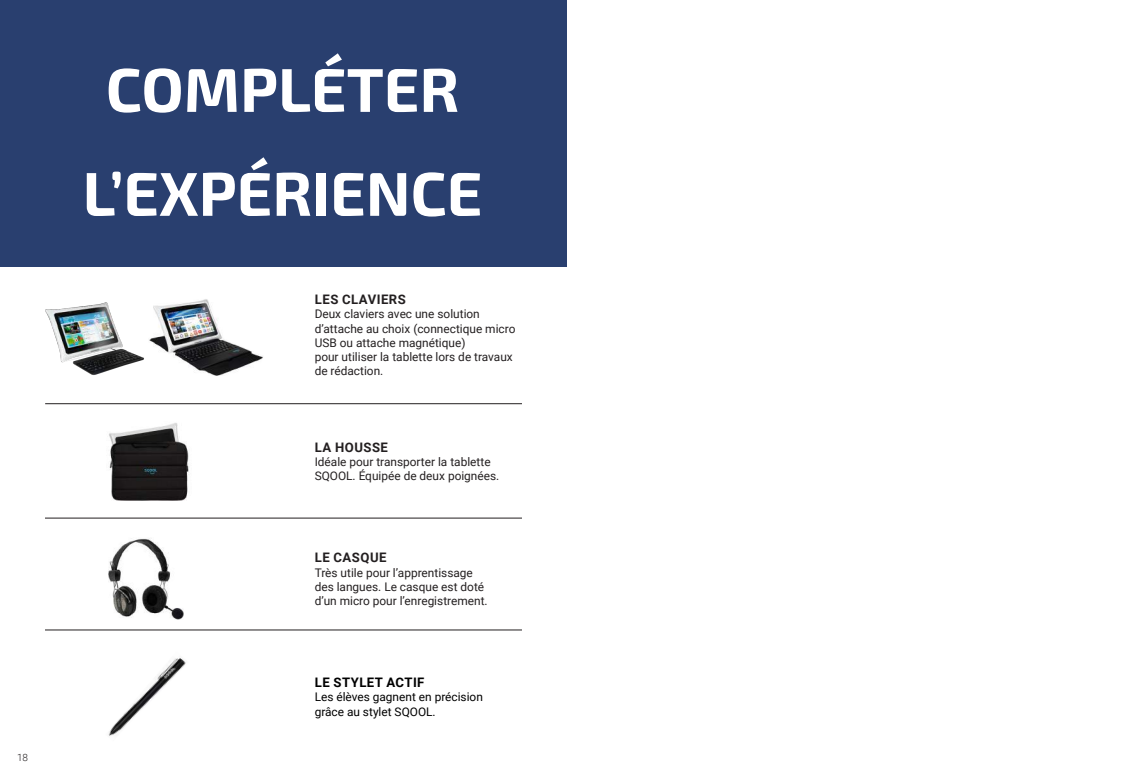
<style>
.page{position:relative;width:1134px;height:780px;background:#fff}
.page>*{position:absolute;margin:0;border:0;box-sizing:border-box;transform-origin:0 0}
.t1{font:700 61.88px/103.9px "Exo 2";color:#fff;text-align:center}
.t2{font:700 13.12px "Roboto";letter-spacing:.035em;color:#231f20}
.t3{font:700 13.12px "Roboto";letter-spacing:.035em;color:#000}
.t4{font:11.88px/14.2px "Roboto";color:#231f20}
.t5{font:11.88px/14.2px "Roboto";color:#000}
.t6{font:300 10px "Roboto";color:#231f20}
</style>
<div class="page">
<div style="left:0;top:0;width:567px;height:266px;background:#293f6f"></div>
<img style="left:45px;top:302px;width:99px;height:73px">
<img style="left:109px;top:423px;width:80px;height:78px">
<img style="left:109px;top:538px;width:74px;height:81px">
<img style="left:108px;top:658px;width:78px;height:78px">
<hr style="left:45px;top:403px;width:477px;height:1px;background:#231f20">
<hr style="left:45px;top:517px;width:477px;height:1px;background:#231f20">
<hr style="left:45px;top:629px;width:477px;height:1px;background:#231f20">
<img style="left:149px;top:299px;width:114px;height:77px">
<p class="t6" style="left:17px;top:750px;width:13px">18</p>
<h1 class="t1" style="left:83px;top:40px;width:401px">COMPLÉTER<br>L’EXPÉRIENCE</h1>
<p class="t2" style="left:315px;top:290px;width:92px">LES CLAVIERS</p>
<p class="t4" style="left:315px;top:306px;width:202px">Deux claviers avec une solution d’attache au choix (connectique micro<br>USB ou attache magnétique)<br>pour utiliser la tablette lors de travaux de rédaction.</p>
<p class="t2" style="left:315px;top:438px;width:75px">LA HOUSSE</p>
<p class="t4" style="left:315px;top:454px;width:186px">Idéale pour transporter la tablette<br>SQOOL. Équipée de deux poignées.</p>
<p class="t2" style="left:315px;top:548px;width:73px">LE CASQUE</p>
<p class="t4" style="left:315px;top:564px;width:174px">Très utile pour l’apprentissage des langues. Le casque est doté d’un micro pour l’enregistrement.</p>
<p class="t3" style="left:315px;top:673px;width:111px">LE STYLET ACTIF</p>
<p class="t5" style="left:315px;top:689px;width:170px">Les élèves gagnent en précision grâce au stylet SQOOL.</p>
</div>
